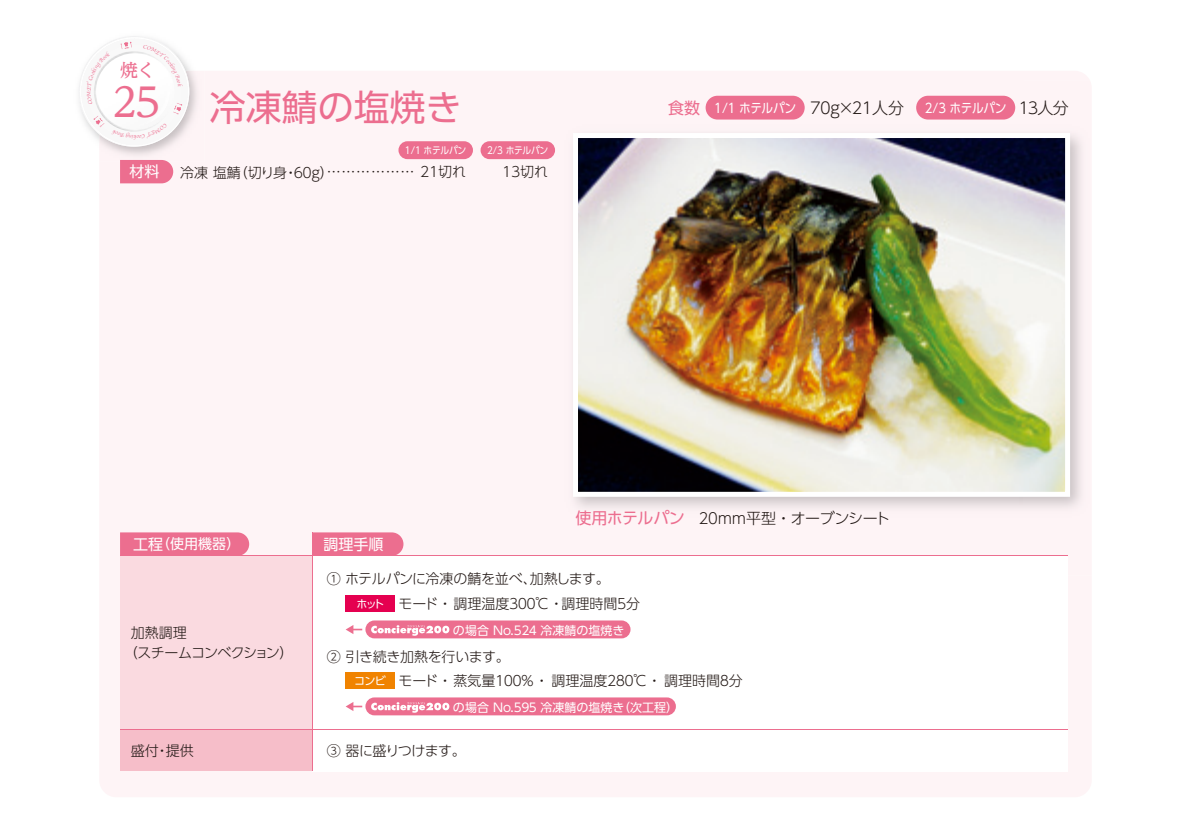
<style>
.page{position:relative;width:1191px;height:840px;background:#fff}
.page>*{position:absolute;margin:0;border:0;box-sizing:border-box;transform-origin:0 0}
.t1{font:500 40px "UD Reimin Pro";color:#ec6e8f}
.t2{font:36px "UD Shin Go Pro";color:#ec6e8f}
.t3{font:500 18px "UD Reimin Pro";color:#ec6e8f}
.t4{font:300 16px "UD Shin Go Pro";letter-spacing:-.305em;color:#231916}
.t5{font:16px "UD Shin Go Pro";color:#ec6e8f}
.t6{font:300 15px "UD Shin Go Pro";letter-spacing:-.035em;color:#231916}
.t7{font:15px "UD Shin Go Pro";color:#fff}
.t8{font:300 14px "UD Shin Go Pro";letter-spacing:-.035em;color:#231916}
.t9{font:300 14px "UD Shin Go Pro";letter-spacing:-.09em;color:#231916}
.t10{font:300 14px "UD Shin Go Pro";letter-spacing:-.095em;color:#231916}
.t11{font:300 14px "UD Shin Go Pro";letter-spacing:-.01em;color:#231916}
.t12{font:300 14px/20px "UD Shin Go Pro";letter-spacing:-.055em;color:#231916}
.t13{font:14px "UD Shin Go Pro";color:#fff}
.t14{font:13px "UD Shin Go Pro";letter-spacing:-.03em;color:#fff;scale:.9 1}
.t15{font:12px "UD Shin Go Pro";color:#fff}
.t16{font:9.8px "UD Shin Go Pro";letter-spacing:-.03em;color:#fff;scale:.9 1}
.s1{font-weight:400;font-size:16px;color:#ec6e8f}
.s2{font-size:15px}
.s3{font-weight:400;font-size:11px;color:#fff}
</style>
<div class="page">
<div style="left:100px;top:71px;width:991px;height:725px;background:#fef4f6"></div>
<div style="left:312px;top:555px;width:755px;height:215px;background:#fff"></div>
<img style="left:110px;top:36px;width:81px;height:35px">
<img style="left:99px;top:71px;width:105px;height:91px">
<img style="left:1023px;top:81px;width:68px;height:494px">
<img style="left:539px;top:81px;width:484px;height:474px">
<img style="left:1023px;top:556px;width:44px;height:19px">
<img style="left:573px;top:133px;width:497px;height:363px">
<div style="left:480px;top:141px;width:75px;height:18px;background:#ec6e8f;border-radius:9px"></div>
<div style="left:398px;top:141px;width:75px;height:18px;background:#ec6e8f;border-radius:9px"></div>
<div style="left:916px;top:96px;width:99px;height:23px;background:#ec6e8f;border-radius:12px"></div>
<div style="left:705px;top:96px;width:99px;height:23px;background:#ec6e8f;border-radius:12px"></div>
<svg style="left:120px;top:160px;width:53px;height:23px"></svg>
<div style="left:120px;top:717px;width:192px;height:53px;background:#f6bec9"></div>
<div style="left:313px;top:532px;width:90px;height:23px;background:#ec6e8f"></div>
<div style="left:120px;top:532px;width:129px;height:23px;background:#ec6e8f"></div>
<div style="left:120px;top:555px;width:192px;height:174px;background:#fadae0"></div>
<hr style="left:120px;top:555px;width:947px;height:1px;background:#ec6e8f">
<hr style="left:120px;top:728px;width:947px;height:1px;background:#ec6e8f">
<hr style="left:312px;top:532px;width:1px;height:238px;background:#ec6e8f">
<div style="left:365px;top:620px;width:265px;height:18px;background:#ec6e8f;border-radius:9px"></div>
<svg style="left:371px;top:625px;width:78px;height:10px"></svg>
<svg style="left:346px;top:625px;width:16px;height:8px"></svg>
<div style="left:346px;top:595px;width:49px;height:16px;background:#e50050"></div>
<div style="left:365px;top:697px;width:311px;height:18px;background:#ec6e8f;border-radius:9px"></div>
<svg style="left:371px;top:702px;width:78px;height:10px"></svg>
<svg style="left:346px;top:702px;width:16px;height:8px"></svg>
<div style="left:345px;top:672px;width:50px;height:16px;background:#f08300"></div>
<svg style="left:79px;top:42px;width:104px;height:103px"></svg>
<p class="t3" style="left:120px;top:56px;width:37px">焼く</p>
<h1 class="t1" style="left:112px;top:70px;width:49px">25</h1>
<p class="t7" style="left:129px;top:159px;width:31px">材料</p>
<h2 class="t2" style="left:210px;top:78px;width:253px">冷凍鯖の塩焼き</h2>
<p class="t5" style="left:668px;top:95px;width:33px">食数</p>
<p class="t4" style="left:807px;top:95px;width:98px">７０ｇ×２１人分</p>
<p class="t4" style="left:1015px;top:95px;width:54px">１３人分</p>
<p class="t16" style="left:405px;top:142px;width:70px">1/1 ホテルパン</p>
<p class="t16" style="left:487px;top:142px;width:70px">2/3 ホテルパン</p>
<p class="t14" style="left:714px;top:98px;width:92px">1/1 ホテルパン</p>
<p class="t14" style="left:924px;top:98px;width:92px">2/3 ホテルパン</p>
<p class="t10" style="left:180px;top:161px;width:287px">冷凍 塩鯖（切り身・６０ｇ）……………… ２１切れ</p>
<p class="t8" style="left:500px;top:161px;width:50px">１３切れ</p>
<p class="t6" style="left:575px;top:506px;width:316px"><span class="s1">使用ホテルパン</span> ２０ｍｍ平型・オーブンシート</p>
<p class="t13" style="left:133px;top:532px;width:108px"><span class="s2">工程</span>（使用機器）</p>
<p class="t7" style="left:324px;top:531px;width:61px">調理手順</p>
<p class="t8" style="left:327px;top:567px;width:284px">① ホテルパンに冷凍の鯖を並べ、加熱します。</p>
<p class="t12" style="left:124px;top:621px;width:171px;text-indent:7px">加熱調理<br>（スチームコンベクション）</p>
<p class="t8" style="left:131px;top:739px;width:64px">盛付・提供</p>
<p class="t11" style="left:356px;top:592px;width:285px"><span class="s3">ホット</span> モード ・ 調理温度３００℃ ・調理時間５分</p>
<p class="t15" style="left:453px;top:620px;width:173px">の場合 No.５２４ 冷凍鯖の塩焼き</p>
<p class="t8" style="left:327px;top:645px;width:184px">② 引き続き加熱を行います。</p>
<p class="t9" style="left:354px;top:669px;width:390px"><span class="s3">コンビ</span> モード ・ 蒸気量１００％ ・ 調理温度２８０℃ ・ 調理時間８分</p>
<p class="t15" style="left:453px;top:697px;width:227px">の場合 No.５９５ 冷凍鯖の塩焼き（次工程）</p>
<p class="t8" style="left:327px;top:739px;width:140px">③ 器に盛りつけます。</p>
</div>
